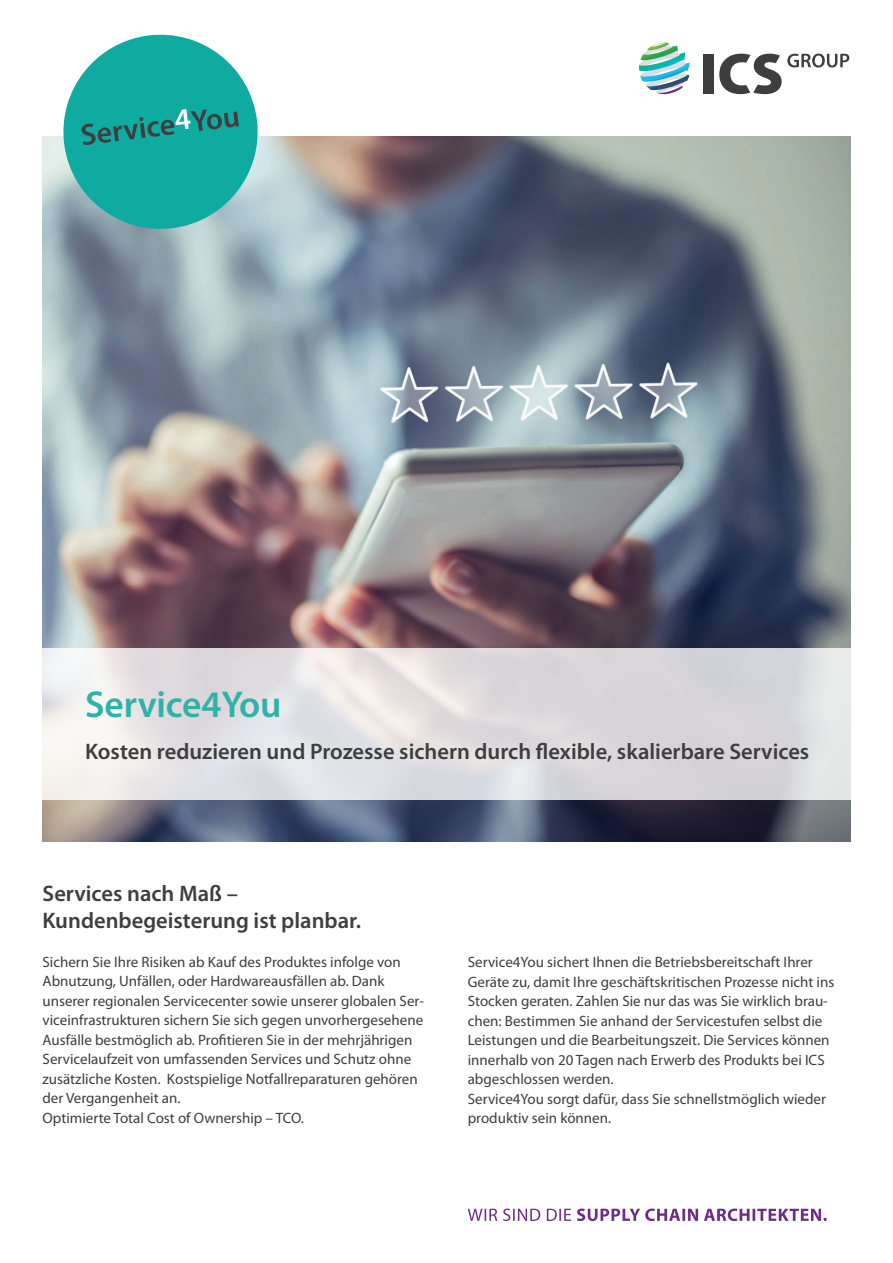
<style>
.page{position:relative;width:893px;height:1263px;background:#fff}
.page>*{position:absolute;margin:0;border:0;box-sizing:border-box;transform-origin:0 0}
.t1{font:600 37.5px "Myriad Pro";letter-spacing:-.005em;color:#2fb2a8}
.t2{font:600 22.5px/27px "Myriad Pro";color:#3e3e3f}
.t3{font:15px/19.5px "Myriad Pro";color:#3e3e3f}
</style>
<div class="page">
<img style="left:43px;top:136px;width:807px;height:705px">
<svg style="left:42px;top:648px;width:808px;height:152px;background:#e0dee0"></svg>
<div style="left:703px;top:54px;width:11px;height:40px;background:#3e3e3f"></div>
<svg style="left:719px;top:54px;width:130px;height:40px"></svg>
<svg style="left:639px;top:43px;width:51px;height:51px"></svg>
<svg style="left:468px;top:1208px;width:359px;height:13px"></svg>
<svg style="left:58px;top:34px;width:205px;height:201px;background:#47b5af"></svg>
<h1 class="t1" style="left:85px;top:681px;width:198px">Service4You</h1>
<h2 class="t2" style="left:85px;top:737px;width:726px">Kosten reduzieren und Prozesse sichern durch flexible, skalierbare Services</h2>
<h2 class="t2" style="left:43px;top:879px;width:320px">Services nach Maß –<br>Kundenbegeisterung ist planbar.</h2>
<p class="t3" style="left:43px;top:952px;width:383px">Sichern Sie Ihre Risiken ab Kauf des Produktes infolge von Abnutzung, Unfällen, oder Hardwareausfällen ab. Dank unserer regionalen Servicecenter sowie unserer globalen Ser&shy;viceinfrastrukturen sichern Sie sich gegen unvorhergesehene Ausfälle bestmöglich ab. Profitieren Sie in der mehrjährigen Servicelaufzeit von umfassenden Services und Schutz ohne zusätzliche Kosten. Kostspielige Notfallreparaturen gehören der Vergangenheit an.<br>Optimierte Total Cost of Ownership – TCO.</p>
<p class="t3" style="left:468px;top:953px;width:368px">Service4You sichert Ihnen die Betriebsbereitschaft Ihrer Geräte zu, damit Ihre geschäftskritischen Prozesse nicht ins Stocken geraten. Zahlen Sie nur das was Sie wirklich brau&shy;chen: Bestimmen Sie anhand der Servicestufen selbst die Leistungen und die Bearbeitungszeit. Die Services können innerhalb von 20 Tagen nach Erwerb des Produkts bei ICS abgeschlossen werden.<br>Service4You sorgt dafür, dass Sie schnellstmöglich wieder produktiv sein können.</p>
</div>
